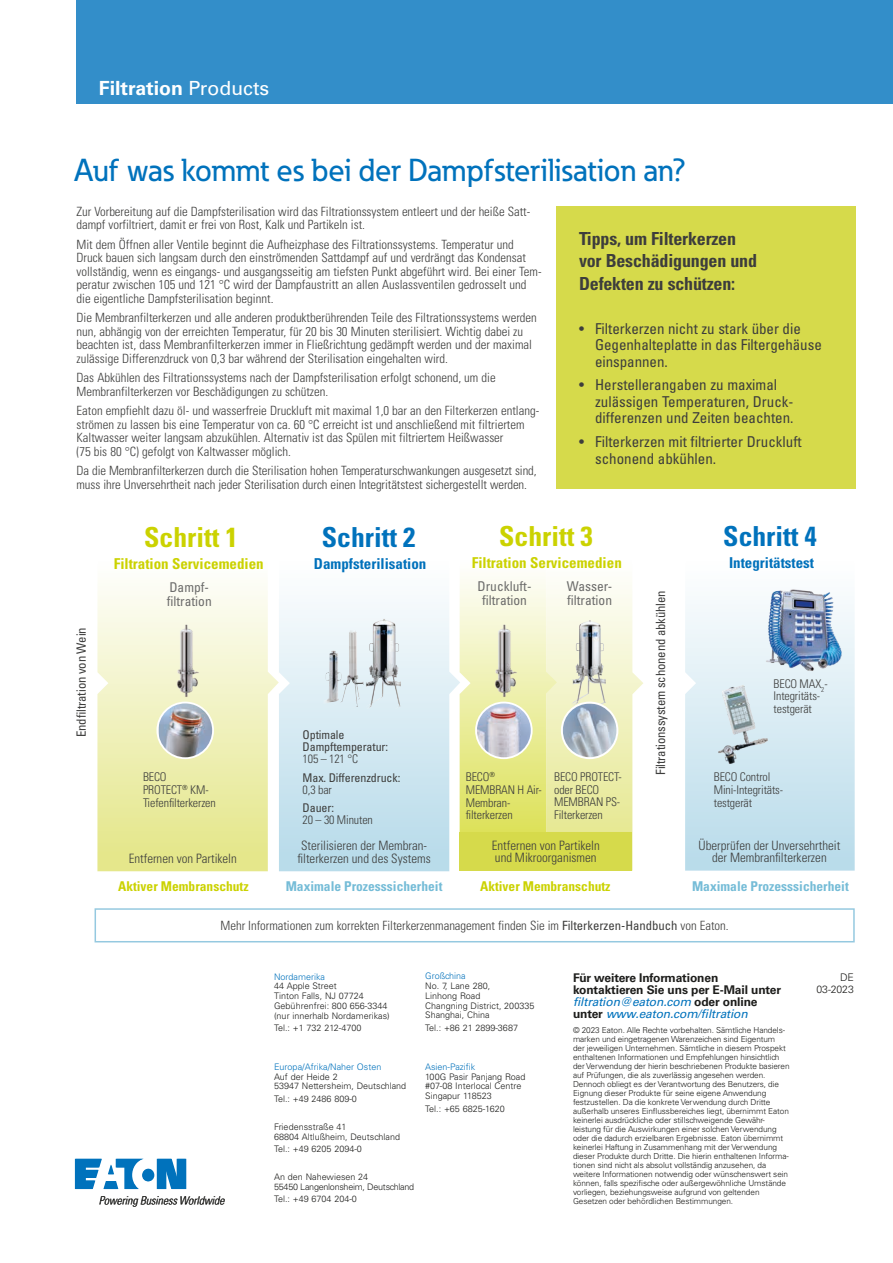
<style>
.page{position:relative;width:893px;height:1263px;background:#fff}
.page>*{position:absolute;margin:0;border:0;box-sizing:border-box;transform-origin:0 0}
.t1{font:500 31.5px "Eaton";color:#0072bc}
.t2{font:700 condensed 27.6px "Univers LT Std";color:#cbd200}
.t3{font:700 condensed 27.6px "Univers LT Std";color:#0072bc}
.t4{font:700 19.5px "Univers LT Std";color:#fff}
.t5{font:700 condensed 18px/22.5px "Univers LT Std";letter-spacing:-.01em;color:#3d3d3c}
.t6{font:condensed 15px/16.5px "Univers LT Std";color:#3d3d3c}
.t7{font:700 condensed 15px "Univers LT Std";color:#cbd200}
.t8{font:700 condensed 15px "Univers LT Std";color:#0071bb}
.t9{font:condensed 13.5px/14.2px "Univers LT Std";color:#6b6b6a}
.t10{font:700 condensed 13.5px "Univers LT Std";color:#75bcd7}
.t11{font:700 condensed 13.5px "Univers LT Std";color:#cbd200}
.t12{font:300 condensed 12.9px/12.8px "Univers LT Std";color:#3d3d3c}
.t13{font:300 condensed 12.75px/13.5px "Univers LT Std";color:#3d3d3c}
.t14{font:condensed 12.75px "Univers LT Std";letter-spacing:-.01em;color:#3d3d3c}
.t15{font:300 condensed 12px/12.8px "Univers LT Std";letter-spacing:-.01em;color:#3d3d3c}
.t16{font:700 12px/12px "Univers LT Std";letter-spacing:-.01em;color:#1d1d1b}
.t17{font:condensed 12px/12px "Univers LT Std";letter-spacing:-.01em;color:#3d3d3c}
.t18{font:300 10.5px/12px "Univers LT Std";letter-spacing:-.01em;color:#1d1d1b;text-align:right}
.t19{font:300 9px/9.8px "Univers LT Std";color:#1d1d1b}
.t20{font:300 9px/9.8px "Univers LT Std";letter-spacing:-.03em;color:#1d1d1b}
.t21{font:300 9px "Univers LT Std";color:#0072bc}
.t22{font:300 9px "Univers LT Std";color:#0071bb}
.t23{font:300 8.25px/9px "Univers LT Std";letter-spacing:-.01em;color:#1d1d1b}
.s1{font-weight:400}
.s2{font-weight:400;font-style:italic;color:#0072bc}
</style>
<div class="page">
<div style="left:95px;top:908px;width:760px;height:34px;border:2px solid #95c9e0"></div>
<div style="left:77px;top:0;width:816px;height:104px;background:#338ec9"></div>
<svg style="left:75px;top:1159px;width:111px;height:30px"></svg>
<svg style="left:99px;top:1196px;width:126px;height:11px"></svg>
<div style="left:556px;top:206px;width:300px;height:283px;background:#d6da4b"></div>
<svg style="left:685px;top:604px;width:170px;height:267px;background:#d1e7f1"></svg>
<svg style="left:685px;top:672px;width:11px;height:22px"></svg>
<svg style="left:279px;top:602px;width:170px;height:269px;background:#d1e6ee"></svg>
<img style="left:369px;top:619px;width:15px;height:55px">
<svg style="left:279px;top:672px;width:11px;height:22px"></svg>
<svg style="left:97px;top:586px;width:182px;height:285px;background:#f0f1bf"></svg>
<img style="left:168px;top:619px;width:34px;height:80px">
<svg style="left:156px;top:701px;width:59px;height:59px;background:#b7b9b1"></svg>
<svg style="left:97px;top:672px;width:11px;height:22px"></svg>
<svg style="left:449px;top:577px;width:194px;height:294px"></svg>
<img style="left:764px;top:589px;width:83px;height:83px">
<img style="left:701px;top:675px;width:78px;height:90px">
<h3 class="t4" style="left:99px;top:76px;width:172px">Filtration <span class="s1">Products</span></h3>
<h1 class="t1" style="left:75px;top:151px;width:612px">Auf was kommt es bei der Dampfsterilisation an?</h1>
<p class="t13" style="left:77px;top:204px;width:455px">Zur Vorbereitung auf die Dampfsterilisation wird das Filtrationssystem entleert und der heiße Satt&shy;dampf vorfiltriert, damit er frei von Rost, Kalk und Partikeln ist.</p>
<p class="t13" style="left:77px;top:237px;width:466px">Mit dem Öffnen aller Ventile beginnt die Aufheizphase des Filtrationssystems. Temperatur und Druck bauen sich langsam durch den einströmenden Sattdampf auf und verdrängt das Kondensat vollständig, wenn es eingangs- und ausgangsseitig am tiefsten Punkt abgeführt wird. Bei einer Tem&shy;peratur zwischen 105 und 121 °C wird der Dampfaustritt an allen Auslassventilen gedrosselt und die eigentliche Dampfsterilisation beginnt.</p>
<p class="t13" style="left:77px;top:311px;width:462px">Die Membranfilterkerzen und alle anderen produktberührenden Teile des Filtrationssystems werden nun, abhängig von der erreichten Temperatur, für 20 bis 30 Minuten sterilisiert. Wichtig dabei zu beachten ist, dass Membranfilterkerzen immer in Fließrichtung gedämpft werden und der maximal zulässige Differenzdruck von 0,3 bar während der Sterilisation eingehalten wird.</p>
<p class="t13" style="left:77px;top:371px;width:421px">Das Abkühlen des Filtrationssystems nach der Dampfsterilisation erfolgt schonend, um die<br>Membranfilterkerzen vor Beschädigungen zu schützen.</p>
<p class="t13" style="left:77px;top:404px;width:464px">Eaton empfiehlt dazu öl- und wasserfreie Druckluft mit maximal 1,0 bar an den Filterkerzen entlang&shy;strömen zu lassen bis eine Temperatur von ca. 60 °C erreicht ist und anschließend mit filtriertem Kaltwasser weiter langsam abzukühlen. Alternativ ist das Spülen mit filtriertem Heißwasser<br>(75 bis 80 °C) gefolgt von Kaltwasser möglich.</p>
<p class="t13" style="left:77px;top:464px;width:462px">Da die Membranfilterkerzen durch die Sterilisation hohen Temperaturschwankungen ausgesetzt sind, muss ihre Unversehrtheit nach jeder Sterilisation durch einen Integritätstest sichergestellt werden.</p>
<h3 class="t5" style="left:579px;top:227px;width:179px">Tipps, um Filterkerzen vor Beschädigungen und<br>Defekten zu schützen:</h3>
<p class="t6" style="left:595px;top:320px;width:228px;text-indent:-16px">• Filterkerzen nicht zu stark über die<br>Gegenhalteplatte in das Filtergehäuse einspannen.</p>
<p class="t6" style="left:595px;top:377px;width:200px;text-indent:-16px">• Herstellerangaben zu maximal zulässigen Temperaturen, Druck&shy;differenzen und Zeiten beachten.</p>
<p class="t6" style="left:595px;top:433px;width:208px;text-indent:-16px">• Filterkerzen mit filtrierter Druckluft schonend abkühlen.</p>
<h2 class="t2" style="left:144px;top:520px;width:95px">Schritt 1</h2>
<h2 class="t3" style="left:322px;top:520px;width:95px">Schritt 2</h2>
<h2 class="t2" style="left:499px;top:519px;width:95px">Schritt 3</h2>
<h2 class="t3" style="left:723px;top:519px;width:95px">Schritt 4</h2>
<p class="t14" style="left:73px;top:737px;width:111px;rotate:-90deg">Endfiltration von Wein</p>
<p class="t7" style="left:114px;top:554px;width:152px">Filtration Servicemedien</p>
<p class="t8" style="left:314px;top:555px;width:114px">Dampfsterilisation</p>
<p class="t7" style="left:472px;top:554px;width:151px">Filtration Servicemedien</p>
<p class="t8" style="left:729px;top:554px;width:87px">Integritätstest</p>
<p class="t9" style="left:167px;top:580px;width:46px">Dampf&shy;filtration</p>
<p class="t15" style="left:143px;top:770px;width:74px">BECO<br>PROTECT<sup>®</sup> KM-<br>Tiefenfilterkerzen</p>
<p class="t12" style="left:129px;top:852px;width:110px">Entfernen von Partikeln</p>
<p class="t17" style="left:303px;top:729px;width:87px">Optimale<br>Dampftemperatur:</p>
<p class="t15" style="left:303px;top:752px;width:57px">105 – 121 °C</p>
<p class="t17" style="left:303px;top:771px;width:99px">Max. Differenzdruck:</p>
<p class="t15" style="left:303px;top:783px;width:31px">0,3 bar</p>
<p class="t17" style="left:303px;top:801px;width:33px">Dauer:</p>
<p class="t15" style="left:303px;top:813px;width:72px">20 – 30 Minuten</p>
<p class="t12" style="left:297px;top:839px;width:135px">Sterilisieren der Membran&shy;filterkerzen und des Systems</p>
<p class="t9" style="left:478px;top:579px;width:55px;text-align:center">Druckluft&shy;filtration</p>
<p class="t9" style="left:567px;top:579px;width:47px">Wasser&shy;filtration</p>
<p class="t15" style="left:466px;top:770px;width:77px">BECO<sup>®<br></sup>MEMBRAN H Air-<br>Membran&shy;filterkerzen</p>
<p class="t15" style="left:554px;top:770px;width:68px">BECO PROTECT&shy;oder BECO<br>MEMBRAN PS-<br>Filterkerzen</p>
<p class="t12" style="left:492px;top:839px;width:110px">Entfernen von Partikeln und Mikroorganismen</p>
<p class="t14" style="left:653px;top:775px;width:186px;rotate:-90deg">Filtrationssystem schonend abkühlen</p>
<p class="t15" style="left:774px;top:677px;width:55px">BECO MAX<sub>2</sub>-<br>Integritäts&shy;testgerät</p>
<p class="t15" style="left:714px;top:770px;width:70px">BECO Control<br>Mini-Integritäts&shy;testgerät</p>
<p class="t12" style="left:698px;top:839px;width:143px;text-align:center">Überprüfen der Unversehrtheit der Membranfilterkerzen</p>
<p class="t11" style="left:118px;top:878px;width:132px">Aktiver Membranschutz</p>
<p class="t10" style="left:286px;top:878px;width:158px">Maximale Prozesssicherheit</p>
<p class="t11" style="left:480px;top:878px;width:132px">Aktiver Membranschutz</p>
<p class="t10" style="left:692px;top:878px;width:158px">Maximale Prozesssicherheit</p>
<p class="t13" style="left:221px;top:919px;width:510px">Mehr Informationen zum korrekten Filterkerzenmanagement finden Sie im <span class="s1">Filterkerzen-Handbuch</span> von Eaton.</p>
<p class="t21" style="left:274px;top:971px;width:53px">Nordamerika</p>
<p class="t19" style="left:274px;top:981px;width:117px">44 Apple Street<br>Tinton Falls, NJ 07724<br>Gebührenfrei: 800 656-3344 (nur innerhalb Nordamerikas)</p>
<p class="t19" style="left:274px;top:1023px;width:89px">Tel.: +1 732 212-4700</p>
<p class="t21" style="left:274px;top:1061px;width:109px">Europa/Afrika/Naher Osten</p>
<p class="t19" style="left:274px;top:1072px;width:134px">Auf der Heide 2<br>53947 Nettersheim, Deutschland</p>
<p class="t19" style="left:274px;top:1094px;width:84px">Tel.: +49 2486 809-0</p>
<p class="t19" style="left:274px;top:1122px;width:127px">Friedensstraße 41<br>68804 Altlußheim, Deutschland</p>
<p class="t19" style="left:274px;top:1144px;width:89px">Tel.: +49 6205 2094-0</p>
<p class="t20" style="left:274px;top:1172px;width:141px">An den Nahewiesen 24<br>55450 Langenlonsheim, Deutschland</p>
<p class="t19" style="left:274px;top:1194px;width:84px">Tel.: +49 6704 204-0</p>
<p class="t22" style="left:425px;top:971px;width:42px">Großchina</p>
<p class="t19" style="left:425px;top:981px;width:111px">No. 7, Lane 280,<br>Linhong Road<br>Changning District, 200335<br>Shanghai, China</p>
<p class="t19" style="left:425px;top:1023px;width:94px">Tel.: +86 21 2899-3687</p>
<p class="t22" style="left:425px;top:1061px;width:52px">Asien-Pazifik</p>
<p class="t19" style="left:425px;top:1071px;width:102px">100G Pasir Panjang Road #07-08 Interlocal Centre<br>Singapur 118523</p>
<p class="t19" style="left:425px;top:1103px;width:81px">Tel.: +65 6825-1620</p>
<p class="t16" style="left:573px;top:972px;width:210px">Für weitere Informationen kontaktieren Sie uns per E-Mail unter <span class="s2">filtration@eaton.com</span> oder online unter <span class="s2">www.eaton.com/filtration</span></p>
<p class="t23" style="left:573px;top:1026px;width:218px">© 2023 Eaton. Alle Rechte vorbehalten. Sämtliche Handels&shy;marken und eingetragenen Warenzeichen sind Eigentum<br>der jeweiligen Unternehmen. Sämtliche in diesem Prospekt enthaltenen Informationen und Empfehlungen hinsichtlich der Verwendung der hierin beschriebenen Produkte basieren auf Prüfungen, die als zuverlässig angesehen werden.<br>Dennoch obliegt es der Verantwortung des Benutzers, die Eignung dieser Produkte für seine eigene Anwendung festzustellen. Da die konkrete Verwendung durch Dritte außerhalb unseres Einflussbereiches liegt, übernimmt Eaton keinerlei ausdrückliche oder stillschweigende Gewähr&shy;leistung für die Auswirkungen einer solchen Verwendung oder die dadurch erzielbaren Ergebnisse. Eaton übernimmt keinerlei Haftung in Zusammenhang mit der Verwendung dieser Produkte durch Dritte. Die hierin enthaltenen Informa&shy;tionen sind nicht als absolut vollständig anzusehen, da weitere Informationen notwendig oder wünschenswert sein können, falls spezifische oder außergewöhnliche Umstände vorliegen, beziehungsweise aufgrund von geltenden Gesetzen oder behördlichen Bestimmungen.</p>
<p class="t18" style="left:817px;top:971px;width:39px">DE<br>03-2023</p>
</div>
